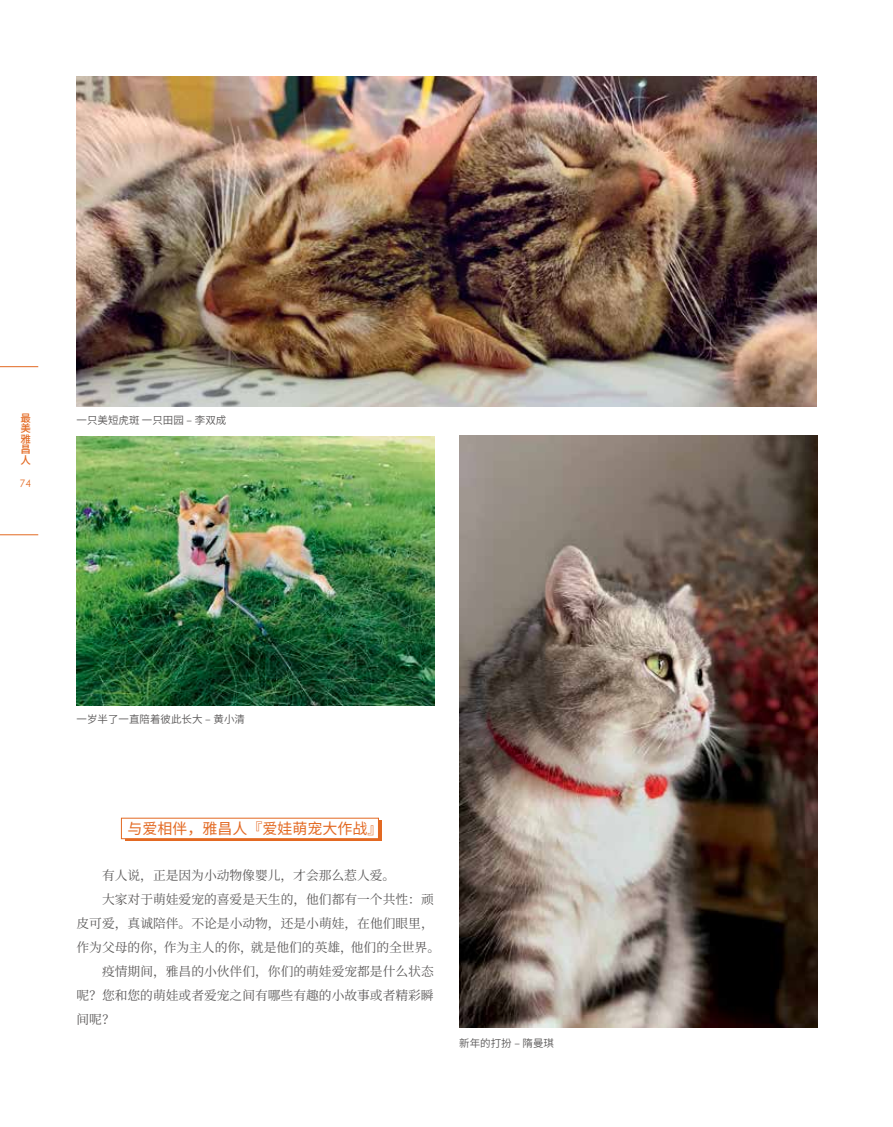
<style>
.page{position:relative;width:893px;height:1127px;background:#fff}
.page>*{position:absolute;margin:0;border:0;box-sizing:border-box;transform-origin:0 0}
.t1{font:15px "Source Han Sans CN";color:#e36922}
.t2{font:12.75px "Source Han Serif CN";color:#595757}
.t3{font:10.5px "Source Han Sans CN";color:#595757}
.t4{font:500 10.5px/10.5px "Source Han Sans CN";color:#e36922;text-align:justify}
.t5{font:300 10.5px "Futuri SW";color:#e36922}
</style>
<div class="page">
<hr style="left:0;top:366px;width:38px;height:1px;background:#e36922">
<hr style="left:0;top:534px;width:38px;height:1px;background:#e36922">
<div style="left:125px;top:820px;width:257px;height:21px;background:#e36922"></div>
<div style="left:121px;top:818px;width:258px;height:21px;background:#fff;border:1px solid #e36922"></div>
<img style="left:77px;top:77px;width:739px;height:329px">
<img style="left:459px;top:436px;width:358px;height:591px">
<img style="left:77px;top:437px;width:358px;height:268px">
<p class="t4" style="left:20px;top:413px;width:12px">最美雅昌人</p>
<p class="t5" style="left:20px;top:477px;width:14px">74</p>
<p class="t3" style="left:77px;top:414px;width:151px">一只美短虎斑 一只田园 – 李双成</p>
<p class="t3" style="left:77px;top:713px;width:170px">一岁半了一直陪着彼此长大 – 黄小清</p>
<p class="t1" style="left:128px;top:820px;width:257px">与爱相伴，雅昌人『爱娃萌宠大作战』</p>
<p class="t2" style="left:102px;top:868px;width:295px">有人说，正是因为小动物像婴儿，才会那么惹人爱。</p>
<p class="t2" style="left:102px;top:892px;width:333px">大家对于萌娃爱宠的喜爱是天生的，他们都有一个共性：顽</p>
<p class="t2" style="left:77px;top:916px;width:359px">皮可爱，真诚陪伴。不论是小动物，还是小萌娃，在他们眼里，</p>
<p class="t2" style="left:77px;top:940px;width:365px">作为父母的你，作为主人的你，就是他们的英雄，他们的全世界。</p>
<p class="t2" style="left:102px;top:964px;width:333px">疫情期间，雅昌的小伙伴们，你们的萌娃爱宠都是什么状态</p>
<p class="t2" style="left:77px;top:988px;width:359px">呢？您和您的萌娃或者爱宠之间有哪些有趣的小故事或者精彩瞬</p>
<p class="t2" style="left:77px;top:1012px;width:40px">间呢？</p>
<p class="t3" style="left:459px;top:1037px;width:96px">新年的打扮 – 隋曼琪</p>
</div>
